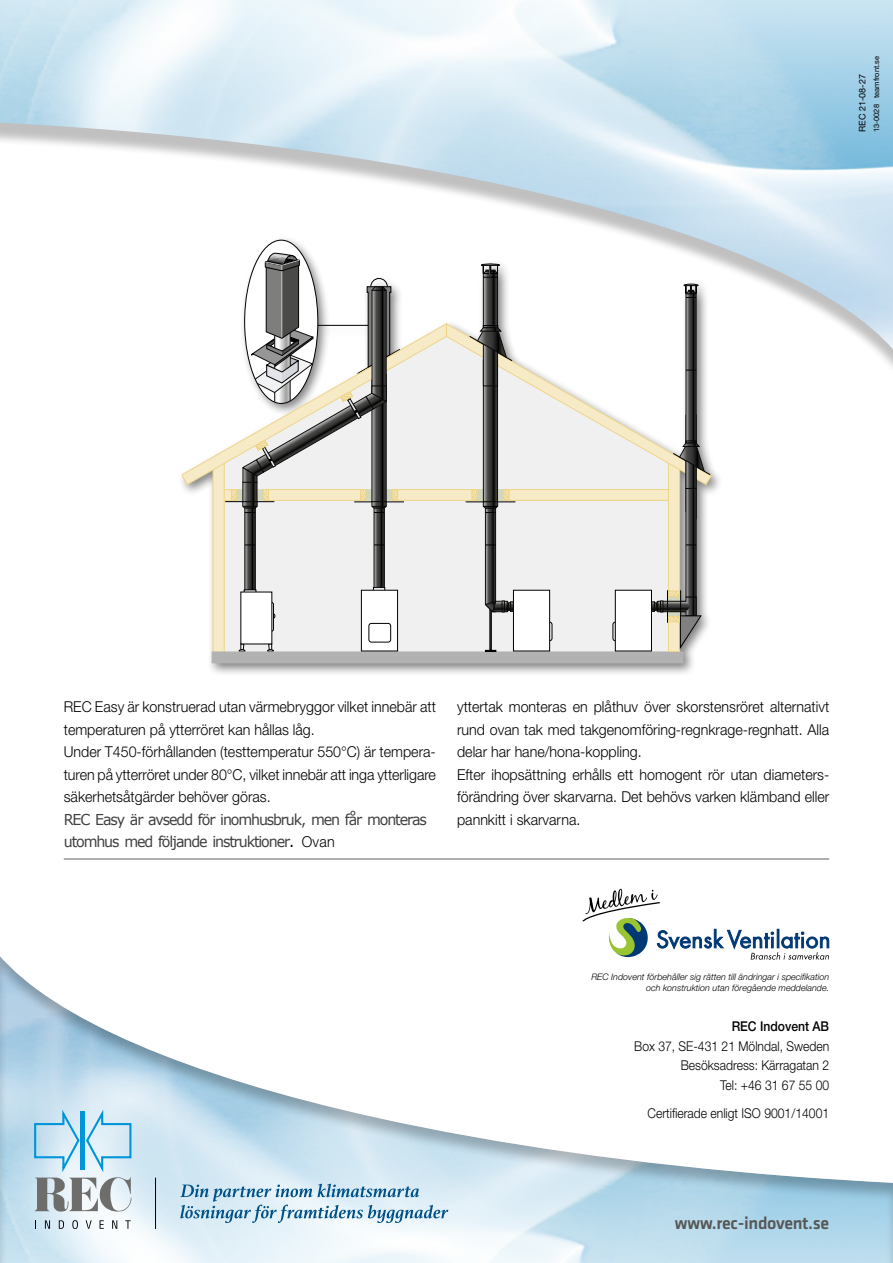
<style>
.page{position:relative;width:893px;height:1263px;background:#fff}
.page>*{position:absolute;margin:0;border:0;box-sizing:border-box;transform-origin:0 0}
.t1{font:500 18px "Klavika";letter-spacing:-.02em;color:#575756}
.t2{font:300 15px/22.5px "Helvetica Neue LT Std";color:#000;scale:.95 1}
.t3{font:15px/22.4px "Verdana";letter-spacing:-.08em;color:#404040;scale:.95 1}
.t4{font:300 13.5px/19.5px "Helvetica Neue LT Std";color:#000;text-align:right;scale:.9 1}
.t5{font:500 13.5px "Helvetica Neue LT Std";color:#000;scale:.9 1}
.t6{font:italic 300 9px/10.8px "Helvetica Neue LT Std";color:#000;text-align:right}
.t7{font:9px "Helvetica Neue LT Std";color:#000}
.t8{font:7.5px "Helvetica Neue LT Std";color:#000}
.s1{color:#000}
.s2{font-family:"Helvetica Neue LT Std";font-weight:300;color:#000}
</style>
<div class="page">
<div style="left:0;top:939px;width:893px;height:324px;background:#000;opacity:.25"></div>
<div style="left:177px;top:235px;width:547px;height:442px;background:#000;opacity:.5"></div>
<div style="left:212px;top:651px;width:471px;height:12px;background:#b3b2b2"></div>
<div style="left:245px;top:240px;width:73px;height:163px;background:#fff;border-radius:50%"></div>
<svg style="left:181px;top:253px;width:531px;height:399px"></svg>
<div style="left:668px;top:591px;width:12px;height:6px;border:1px solid #edd589"></div>
<div style="left:668px;top:616px;width:12px;height:6px;border:1px solid #edd589"></div>
<svg style="left:582px;top:889px;width:247px;height:71px"></svg>
<hr style="left:64px;top:859px;width:765px;height:1px;background:#646363">
<svg style="left:45px;top:1220px;width:5px;height:9px"></svg>
<svg style="left:59px;top:1220px;width:5px;height:9px"></svg>
<svg style="left:72px;top:1220px;width:6px;height:9px"></svg>
<svg style="left:86px;top:1220px;width:6px;height:9px"></svg>
<svg style="left:100px;top:1220px;width:4px;height:9px"></svg>
<svg style="left:112px;top:1220px;width:5px;height:9px"></svg>
<svg style="left:125px;top:1220px;width:6px;height:9px"></svg>
<svg style="left:34px;top:1110px;width:99px;height:103px;background:#b6d0de"></svg>
<hr style="left:155px;top:1177px;width:1px;height:52px;background:#000">
<svg style="left:180px;top:1183px;width:268px;height:40px;background:#b2cfe0"></svg>
<p class="t7" style="left:857px;top:132px;width:59px;rotate:-90deg">REC 21-08-27</p>
<p class="t8" style="left:872px;top:132px;width:78px;rotate:-90deg">13-0028 teamfront.se</p>
<p class="t2" style="left:64px;top:695px;width:393px">REC Easy är konstruerad utan värmebryggor vilket innebär att temperaturen på ytterröret kan hållas låg.<br>Under T450-förhållanden (testtemperatur 550°C) är tempera&shy;turen på ytterröret under 80°C, vilket innebär att inga ytterligare säkerhetsåtgärder behöver göras.</p>
<p class="t3" style="left:64px;top:808px;width:384px">REC Easy är avsedd för inomhusbruk, men får monteras utomhus med följande instruktioner<span class="s1">.</span> <span class="s2">Ovan</span></p>
<p class="t2" style="left:457px;top:695px;width:393px">yttertak monteras en plåthuv över skorstensröret alternativt rund ovan tak med takgenomföring-regnkrage-regnhatt. Alla delar har hane/hona-koppling.<br>Efter ihopsättning erhålls ett homogent rör utan diameters&shy;förändring över skarvarna. Det behövs varken klämband eller pannkitt i skarvarna.</p>
<p class="t6" style="left:591px;top:971px;width:239px">REC Indovent förbehåller sig rätten till ändringar i specifikation och konstruktion utan föregående meddelande.</p>
<p class="t5" style="left:732px;top:1018px;width:110px">REC Indovent AB</p>
<p class="t4" style="left:634px;top:1036px;width:218px">Box 37, SE-431 21 Mölndal, Sweden<br>Besöksadress: Kärragatan 2<br>Tel: +46 31 67 55 00</p>
<p class="t4" style="left:647px;top:1103px;width:203px">Certifierade enligt ISO 9001/14001</p>
<p class="t1" style="left:675px;top:1213px;width:156px">www.rec-indovent.se</p>
</div>
